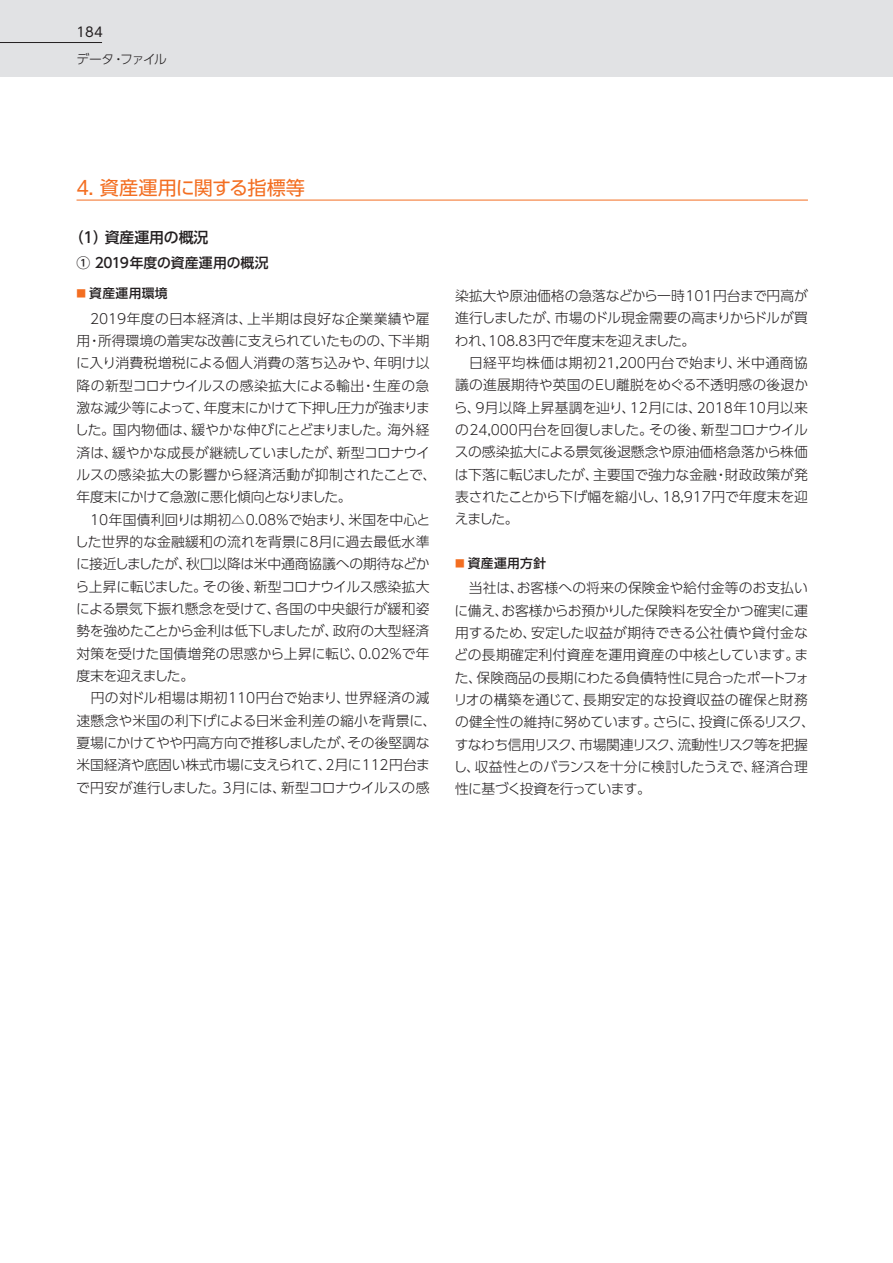
<style>
.page{position:relative;width:893px;height:1263px;background:#fff}
.page>*{position:absolute;margin:0;border:0;box-sizing:border-box;transform-origin:0 0}
.DF_bold_title_line{font:19.2px "UD Shin Go Pro";letter-spacing:-.025em;color:#f36e21}
.DF_括弧付タイトル{font:500 14.85px "UD Shin Go Pro";letter-spacing:-.01em;color:#231f20}
.DF_main_text{font:300 13.8px/22.4px "UD Shin Go Pro";letter-spacing:-.01em;color:#231f20}
.DF_main_text-2{font:500 13.8px "UD Shin Go Pro";letter-spacing:-.01em;color:#231f20}
.t1{font:13.35px "UD Shin Go Pro";color:#231f20}
.DF__文章_bold_title{font:500 12.75px "UD Shin Go Pro";letter-spacing:.035em;color:#231f20}
.t2{font:300 12.75px "UD Shin Go Pro";letter-spacing:-.075em;color:#231f20}
.s1{font-size:9.6px;color:#f36e21}
</style>
<div class="page">
<div style="left:0;top:0;width:893px;height:77px;background:#e1e2e4"></div>
<hr style="left:0;top:42px;width:102px;height:1px;background:#231f20">
<hr style="left:77px;top:200px;width:731px;height:1px;background:#f36e21">
<p class="t1" style="left:77px;top:21px;width:28px">184</p>
<p class="t2" style="left:77px;top:49px;width:92px">データ・ファイル</p>
<p class="DF_bold_title_line" style="left:76px;top:173px;width:230px">4. 資産運用に関する指標等</p>
<p class="DF_括弧付タイトル" style="left:69px;top:225px;width:141px">（1）資産運用の概況</p>
<p class="DF_main_text-2" style="left:77px;top:252px;width:193px">① 2019年度の資産運用の概況</p>
<p class="DF__文章_bold_title" style="left:77px;top:283px;width:93px"><span class="s1">■</span> 資産運用環境</p>
<p class="DF_main_text" style="left:75px;top:307px;width:363px">　2019年度の日本経済は、上半期は良好な企業業績や雇用・所得環境の着実な改善に支えられていたものの、下半期に入り消費税増税による個人消費の落ち込みや、年明け以降の新型コロナウイルスの感染拡大による輸出・生産の急激な減少等によって、年度末にかけて下押し圧力が強まりました。国内物価は、緩やかな伸びにとどまりました。海外経済は、緩やかな成長が継続していましたが、新型コロナウイルスの感染拡大の影響から経済活動が抑制されたことで、年度末にかけて急激に悪化傾向となりました。</p>
<p class="DF_main_text" style="left:75px;top:508px;width:357px;text-align:justify">　10年国債利回りは期初△0.08％で始まり、米国を中心とした世界的な金融緩和の流れを背景に8月に過去最低水準に接近しましたが、秋口以降は米中通商協議への期待などから上昇に転じました。その後、新型コロナウイルス感染拡大による景気下振れ懸念を受けて、各国の中央銀行が緩和姿勢を強めたことから金利は低下しましたが、政府の大型経済対策を受けた国債増発の思惑から上昇に転じ、0.02%で年度末を迎えました。</p>
<p class="DF_main_text" style="left:76px;top:686px;width:362px">　円の対ドル相場は期初110円台で始まり、世界経済の減速懸念や米国の利下げによる日米金利差の縮小を背景に、夏場にかけてやや円高方向で推移しましたが、その後堅調な米国経済や底固い株式市場に支えられて、2月に112円台まで円安が進行しました。3月には、新型コロナウイルスの感</p>
<p class="DF_main_text" style="left:455px;top:284px;width:355px;text-align:justify">染拡大や原油価格の急落などから一時101円台まで円高が進行しましたが、市場のドル現金需要の高まりからドルが買われ、108.83円で年度末を迎えました。</p>
<p class="DF_main_text" style="left:454px;top:351px;width:356px;text-align:justify">　日経平均株価は期初21,200円台で始まり、米中通商協議の進展期待や英国のEU離脱をめぐる不透明感の後退から、9月以降上昇基調を辿り、12月には、2018年10月以来の24,000円台を回復しました。その後、新型コロナウイルスの感染拡大による景気後退懸念や原油価格急落から株価は下落に転じましたが、主要国で強力な金融・財政政策が発表されたことから下げ幅を縮小し、18,917円で年度末を迎えました。</p>
<p class="DF__文章_bold_title" style="left:455px;top:553px;width:93px"><span class="s1">■</span> 資産運用方針</p>
<p class="DF_main_text" style="left:453px;top:576px;width:363px">　当社は、お客様への将来の保険金や給付金等のお支払いに備え、お客様からお預かりした保険料を安全かつ確実に運用するため、安定した収益が期待できる公社債や貸付金などの長期確定利付資産を運用資産の中核としています。また、保険商品の長期にわたる負債特性に見合ったポートフォリオの構築を通じて、長期安定的な投資収益の確保と財務の健全性の維持に努めています。さらに、投資に係るリスク、すなわち信用リスク、市場関連リスク、流動性リスク等を把握し、収益性とのバランスを十分に検討したうえで、経済合理性に基づく投資を行っています。</p>
</div>
